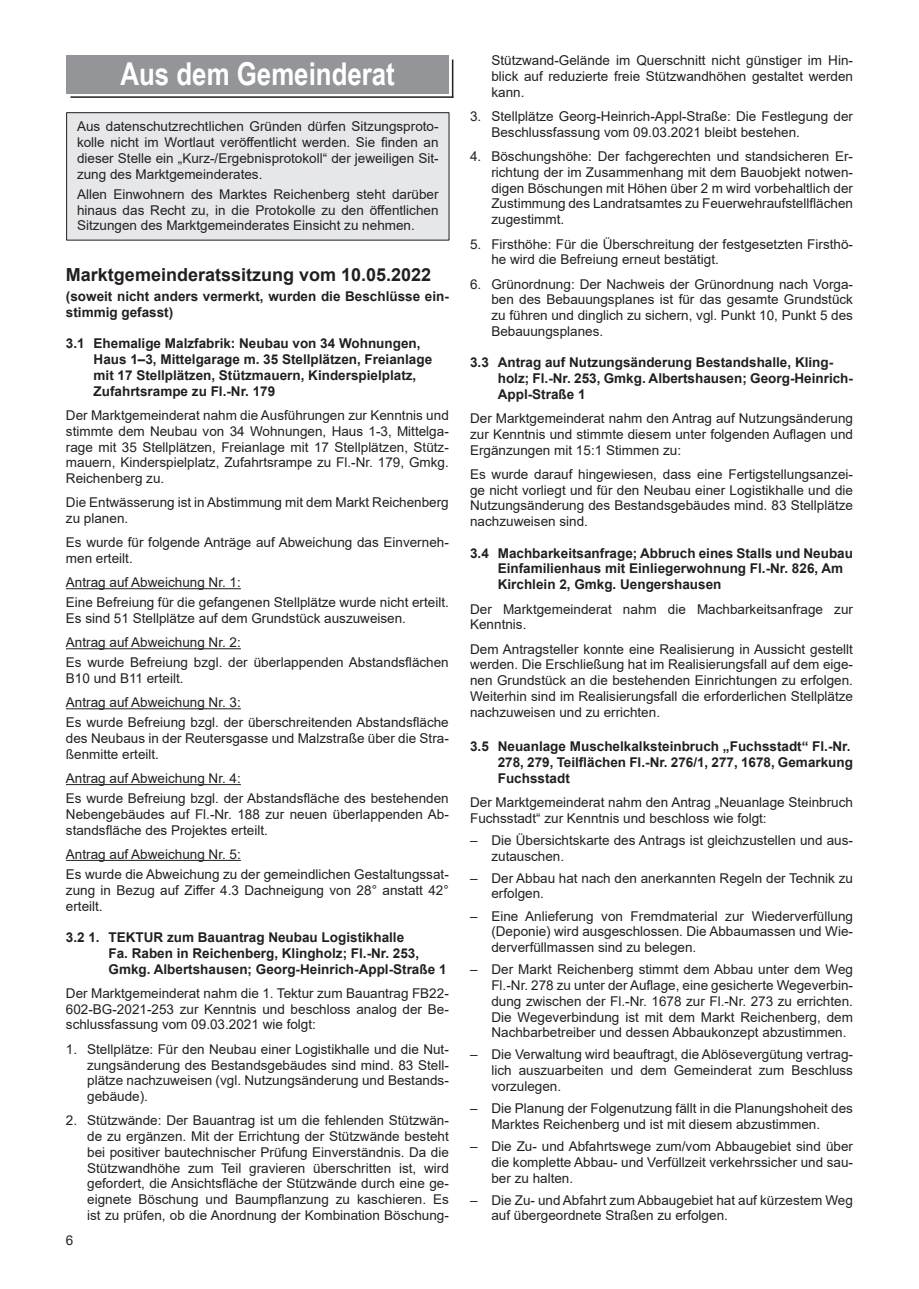
<style>
.page{position:relative;width:919px;height:1289px;background:#fff}
.page>*{position:absolute;margin:0;border:0;box-sizing:border-box;transform-origin:0 0}
.t1{font:700 31.5px "Arial Narrow";color:#fff}
.t2{font:700 18px "Arial";color:#231f20}
.t3{font:13.5px/15.8px "Arial";color:#231f20}
.t4{font:700 13.5px/15.8px "Arial";color:#231f20}
</style>
<div class="page">
<div style="left:66px;top:55px;width:383px;height:39px;background:#939598"></div>
<hr style="left:70px;top:96px;width:383px;height:2px;background:#231f20">
<hr style="left:452px;top:60px;width:1px;height:38px;background:#231f20">
<div style="left:67px;top:113px;width:382px;height:127px;background:#e6e7e9"></div>
<div style="left:66px;top:112px;width:383px;height:128px;border:1px solid #231f20"></div>
<hr style="left:66px;top:588px;width:175px;height:1px;background:#231f20">
<hr style="left:66px;top:648px;width:175px;height:1px;background:#231f20">
<hr style="left:66px;top:708px;width:175px;height:1px;background:#231f20">
<hr style="left:66px;top:784px;width:175px;height:1px;background:#231f20">
<hr style="left:66px;top:859px;width:175px;height:1px;background:#231f20">
<h1 class="t1" style="left:120px;top:50px;width:276px">Aus dem Gemeinderat</h1>
<p class="t3" style="left:77px;top:119px;width:363px;text-align:justify">Aus datenschutzrechtlichen Gründen dürfen Sitzungsproto&shy;kolle nicht im Wortlaut veröffentlicht werden. Sie finden an dieser Stelle ein „Kurz-/Ergebnisprotokoll“ der jeweiligen Sit&shy;zung des Marktgemeinderates.</p>
<p class="t3" style="left:77px;top:186px;width:363px;text-align:justify">Allen Einwohnern des Marktes Reichenberg steht darüber hinaus das Recht zu, in die Protokolle zu den öffentlichen Sitzungen des Marktgemeinderates Einsicht zu nehmen.</p>
<h2 class="t2" style="left:66px;top:262px;width:367px">Marktgemeinderatssitzung vom 10.05.2022</h2>
<p class="t4" style="left:66px;top:289px;width:384px">(soweit nicht anders vermerkt, wurden die Beschlüsse ein&shy;stimmig gefasst)</p>
<p class="t4" style="left:94px;top:336px;width:340px;text-indent:-28px">3.1 Ehemalige Malzfabrik: Neubau von 34 Wohnungen, Haus 1–3, Mittelgarage m. 35 Stellplätzen, Freianlage mit 17 Stellplätzen, Stützmauern, Kinderspielplatz, Zufahrtsrampe zu Fl.-Nr. 179</p>
<p class="t3" style="left:66px;top:407px;width:384px;text-align:justify">Der Marktgemeinderat nahm die Ausführungen zur Kenntnis und stimmte dem Neubau von 34 Wohnungen, Haus 1-3, Mittelga&shy;rage mit 35 Stellplätzen, Freianlage mit 17 Stellplätzen, Stütz&shy;mauern, Kinderspielplatz, Zufahrtsrampe zu Fl.-Nr. 179, Gmkg.<br>Reichenberg zu.</p>
<p class="t3" style="left:66px;top:494px;width:384px">Die Entwässerung ist in Abstimmung mit dem Markt Reichenberg zu planen.</p>
<p class="t3" style="left:66px;top:534px;width:384px">Es wurde für folgende Anträge auf Abweichung das Einverneh&shy;men erteilt.</p>
<p class="t3" style="left:66px;top:572px;width:384px;line-height:20px">Antrag auf Abweichung Nr. 1:<br>Eine Befreiung für die gefangenen Stellplätze wurde nicht erteilt.</p>
<p class="t3" style="left:66px;top:606px;width:341px;line-height:24.3px">Es sind 51 Stellplätze auf dem Grundstück auszuweisen.<br>Antrag auf Abweichung Nr. 2:</p>
<p class="t3" style="left:66px;top:654px;width:384px">Es wurde Befreiung bzgl. der überlappenden Abstandsflächen<br>B10 und B11 erteilt.</p>
<p class="t3" style="left:66px;top:692px;width:384px;line-height:20px">Antrag auf Abweichung Nr. 3:<br>Es wurde Befreiung bzgl. der überschreitenden Abstandsfläche</p>
<p class="t3" style="left:66px;top:730px;width:384px">des Neubaus in der Reutersgasse und Malzstraße über die Stra&shy;ßenmitte erteilt.</p>
<p class="t3" style="left:66px;top:768px;width:384px;line-height:20px">Antrag auf Abweichung Nr. 4:<br>Es wurde Befreiung bzgl. der Abstandsfläche des bestehenden</p>
<p class="t3" style="left:66px;top:806px;width:384px">Nebengebäudes auf Fl.-Nr. 188 zur neuen überlappenden Ab&shy;standsfläche des Projektes erteilt.</p>
<p class="t3" style="left:66px;top:844px;width:384px;line-height:20px">Antrag auf Abweichung Nr. 5:<br>Es wurde die Abweichung zu der gemeindlichen Gestaltungssat-</p>
<p class="t3" style="left:66px;top:882px;width:384px">zung in Bezug auf Ziffer 4.3 Dachneigung von 28° anstatt 42° erteilt.</p>
<p class="t4" style="left:108px;top:929px;width:339px;text-indent:-43px">3.2 1. TEKTUR zum Bauantrag Neubau Logistikhalle<br>Fa. Raben in Reichenberg, Klingholz; Fl.-Nr. 253,<br>Gmkg. Albertshausen; Georg-Heinrich-Appl-Straße 1</p>
<p class="t3" style="left:66px;top:985px;width:384px;text-align:justify">Der Marktgemeinderat nahm die 1. Tektur zum Bauantrag FB22- 602-BG-2021-253 zur Kenntnis und beschloss analog der Be&shy;schlussfassung vom 09.03.2021 wie folgt:</p>
<p class="t3" style="left:87px;top:1041px;width:363px;text-align:justify;text-indent:-21px">1. Stellplätze: Für den Neubau einer Logistikhalle und die Nut&shy;zungsänderung des Bestandsgebäudes sind mind. 83 Stell&shy;plätze nachzuweisen (vgl. Nutzungsänderung und Bestands&shy;gebäude).</p>
<p class="t3" style="left:87px;top:1112px;width:363px;text-align:justify;text-indent:-21px">2. Stützwände: Der Bauantrag ist um die fehlenden Stützwän&shy;de zu ergänzen. Mit der Errichtung der Stützwände besteht bei positiver bautechnischer Prüfung Einverständnis. Da die Stützwandhöhe zum Teil gravieren überschritten ist, wird gefordert, die Ansichtsfläche der Stützwände durch eine ge&shy;eignete Böschung und Baumpflanzung zu kaschieren. Es ist zu prüfen, ob die Anordnung der Kombination Böschung-</p>
<p class="t3" style="left:66px;top:1231px;width:9px">6</p>
<p class="t3" style="left:491px;top:53px;width:363px;text-align:justify">Stützwand-Gelände im Querschnitt nicht günstiger im Hin&shy;blick auf reduzierte freie Stützwandhöhen gestaltet werden kann.</p>
<p class="t3" style="left:491px;top:108px;width:363px;text-indent:-21px">3. Stellplätze Georg-Heinrich-Appl-Straße: Die Festlegung der<br>Beschlussfassung vom 09.03.2021 bleibt bestehen.</p>
<p class="t3" style="left:491px;top:148px;width:363px;text-align:justify;text-indent:-21px">4. Böschungshöhe: Der fachgerechten und standsicheren Er&shy;richtung der im Zusammenhang mit dem Bauobjekt notwen&shy;digen Böschungen mit Höhen über 2 m wird vorbehaltlich der Zustimmung des Landratsamtes zu Feuerwehraufstellflächen zugestimmt.</p>
<p class="t3" style="left:491px;top:236px;width:363px;text-indent:-21px">5. Firsthöhe: Für die Überschreitung der festgesetzten Firsthö&shy;he wird die Befreiung erneut bestätigt.</p>
<p class="t3" style="left:491px;top:276px;width:363px;text-align:justify;text-indent:-21px">6. Grünordnung: Der Nachweis der Grünordnung nach Vorga&shy;ben des Bebauungsplanes ist für das gesamte Grundstück zu führen und dinglich zu sichern, vgl. Punkt 10, Punkt 5 des Bebauungsplanes.</p>
<p class="t4" style="left:497px;top:355px;width:357px;text-indent:-28px">3.3 Antrag auf Nutzungsänderung Bestandshalle, Kling&shy;holz; Fl.-Nr. 253, Gmkg. Albertshausen; Georg-Heinrich-<br>Appl-Straße 1</p>
<p class="t3" style="left:470px;top:410px;width:384px;text-align:justify">Der Marktgemeinderat nahm den Antrag auf Nutzungsänderung zur Kenntnis und stimmte diesem unter folgenden Auflagen und Ergänzungen mit 15:1 Stimmen zu:</p>
<p class="t3" style="left:470px;top:466px;width:384px;text-align:justify">Es wurde darauf hingewiesen, dass eine Fertigstellungsanzei&shy;ge nicht vorliegt und für den Neubau einer Logistikhalle und die Nutzungsänderung des Bestandsgebäudes mind. 83 Stellplätze nachzuweisen sind.</p>
<p class="t4" style="left:497px;top:545px;width:357px;text-indent:-28px">3.4 Machbarkeitsanfrage; Abbruch eines Stalls und Neubau<br>Einfamilienhaus mit Einliegerwohnung Fl.-Nr. 826, Am<br>Kirchlein 2, Gmkg. Uengershausen</p>
<p class="t3" style="left:470px;top:601px;width:384px">Der Marktgemeinderat nahm die Machbarkeitsanfrage zur<br>Kenntnis.</p>
<p class="t3" style="left:470px;top:641px;width:384px;text-align:justify">Dem Antragsteller konnte eine Realisierung in Aussicht gestellt werden. Die Erschließung hat im Realisierungsfall auf dem eige&shy;nen Grundstück an die bestehenden Einrichtungen zu erfolgen.<br>Weiterhin sind im Realisierungsfall die erforderlichen Stellplätze nachzuweisen und zu errichten.</p>
<p class="t4" style="left:497px;top:738px;width:357px;text-indent:-28px">3.5 Neuanlage Muschelkalksteinbruch „Fuchsstadt“ Fl.-Nr.<br>278, 279, Teilflächen Fl.-Nr. 276/1, 277, 1678, Gemarkung<br>Fuchsstadt</p>
<p class="t3" style="left:470px;top:794px;width:384px">Der Marktgemeinderat nahm den Antrag „Neuanlage Steinbruch<br>Fuchsstadt“ zur Kenntnis und beschloss wie folgt:</p>
<p class="t3" style="left:491px;top:832px;width:363px;text-indent:-21px">– Die Übersichtskarte des Antrags ist gleichzustellen und aus&shy;zutauschen.</p>
<p class="t3" style="left:491px;top:870px;width:363px;text-indent:-21px">– Der Abbau hat nach den anerkannten Regeln der Technik zu erfolgen.</p>
<p class="t3" style="left:491px;top:907px;width:363px;text-align:justify;text-indent:-21px">– Eine Anlieferung von Fremdmaterial zur Wiederverfüllung (Deponie) wird ausgeschlossen. Die Abbaumassen und Wie&shy;derverfüllmassen sind zu belegen.</p>
<p class="t3" style="left:491px;top:961px;width:363px;text-align:justify;text-indent:-21px">– Der Markt Reichenberg stimmt dem Abbau unter dem Weg Fl.-Nr. 278 zu unter der Auflage, eine gesicherte Wegeverbin&shy;dung zwischen der Fl.-Nr. 1678 zur Fl.-Nr. 273 zu errichten.<br>Die Wegeverbindung ist mit dem Markt Reichenberg, dem Nachbarbetreiber und dessen Abbaukonzept abzustimmen.</p>
<p class="t3" style="left:491px;top:1046px;width:363px;text-align:justify;text-indent:-21px">– Die Verwaltung wird beauftragt, die Ablösevergütung vertrag&shy;lich auszuarbeiten und dem Gemeinderat zum Beschluss vorzulegen.</p>
<p class="t3" style="left:491px;top:1100px;width:363px;text-indent:-21px">– Die Planung der Folgenutzung fällt in die Planungshoheit des<br>Marktes Reichenberg und ist mit diesem abzustimmen.</p>
<p class="t3" style="left:491px;top:1138px;width:363px;text-align:justify;text-indent:-21px">– Die Zu- und Abfahrtswege zum/vom Abbaugebiet sind über die komplette Abbau- und Verfüllzeit verkehrssicher und sau&shy;ber zu halten.</p>
<p class="t3" style="left:491px;top:1191px;width:363px;text-indent:-21px">– Die Zu- und Abfahrt zum Abbaugebiet hat auf kürzestem Weg auf übergeordnete Straßen zu erfolgen.</p>
</div>
